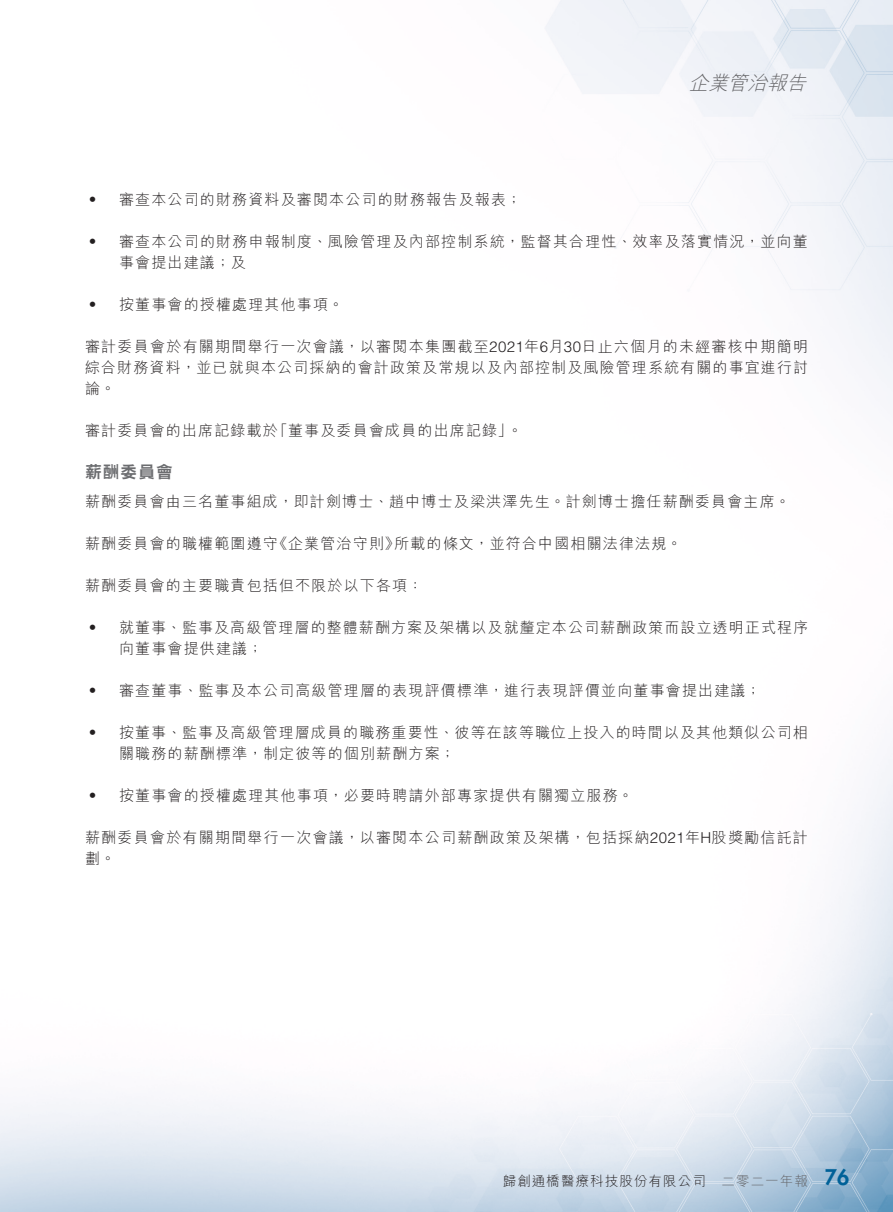
<style>
.page{position:relative;width:893px;height:1212px;background:#fff}
.page>*{position:absolute;margin:0;border:0;box-sizing:border-box;transform-origin:0 0}
.t1{font:800 21px "Futura Std";color:#006198}
.t2{font:italic 300 19.5px "M Hei HK";color:#636366}
._02_H2{font:800 16.5px "C Hei 2 HK";letter-spacing:.08em;color:#6c6d70}
._00_txt{font:300 15px/21px "M Hei HK";letter-spacing:.08em;color:#231f20;text-align:justify}
.t3{font:300 13.5px "M Hei HK";letter-spacing:.08em;color:#231f20}
.t4{font:300 13.5px "M Hei HK";letter-spacing:.08em;color:#636366}
.s1{font-family:"Helvetica LT Std"}
</style>
<div class="page">
<img style="left:0;top:0;width:893px;height:1212px">
<h2 class="t2" style="left:689px;top:73px;width:124px">企業管治報告</h2>
<p class="_00_txt" style="left:85px;top:189px;width:16px">‧</p>
<p class="_00_txt" style="left:85px;top:231px;width:16px">‧</p>
<p class="_00_txt" style="left:119px;top:189px;width:404px">審查本公司的財務資料及審閱本公司的財務報告及報表;</p>
<p class="_00_txt" style="left:119px;top:231px;width:690px">審查本公司的財務申報制度、風險管理及內部控制系統，監督其合理性、效率及落實情況，並向董</p>
<p class="_00_txt" style="left:119px;top:252px;width:128px">事會提出建議；及</p>
<p class="_00_txt" style="left:119px;top:294px;width:226px">按董事會的授權處理其他事項。</p>
<p class="_00_txt" style="left:85px;top:294px;width:16px">‧</p>
<p class="_00_txt" style="left:85px;top:336px;width:725px">審計委員會於有關期間舉行一次會議，以審閱本集團截至<span class="s1">2021</span>年 月<span class="s1">6 30</span>日止六個月的未經審核中期簡明綜合財務資料，並已就與本公司採納的會計政策及常規以及內部控制及風險管理系統有關的事宜進行討論。</p>
<p class="_00_txt" style="left:507px;top:420px;width:16px">。</p>
<p class="_00_txt" style="left:85px;top:420px;width:194px">審計委員會的出席記錄載於</p>
<p class="_02_H2" style="left:85px;top:463px;width:89px">薪酬委員會</p>
<p class="_00_txt" style="left:85px;top:491px;width:707px">薪酬委員會由三名董事組成，即計劍博士、趙中博士及梁洪澤先生。計劍博士擔任薪酬委員會主席。</p>
<p class="_00_txt" style="left:394px;top:533px;width:289px">所載的條文，並符合中國相關法律法規。</p>
<p class="_00_txt" style="left:273px;top:420px;width:241px">「董事及委員會成員的出席記錄「</p>
<p class="_00_txt" style="left:85px;top:533px;width:194px">薪酬委員會的職權範圍遵守</p>
<p class="_00_txt" style="left:85px;top:575px;width:339px">薪酬委員會的主要職責包括但不限於以下各項：</p>
<p class="_00_txt" style="left:119px;top:617px;width:691px">就董事、監事及高級管理層的整體薪酬方案及架構以及就釐定本公司薪酬政策而設立透明正式程序</p>
<p class="_00_txt" style="left:273px;top:533px;width:128px">《企業管治守則》</p>
<p class="_00_txt" style="left:85px;top:617px;width:16px">‧</p>
<p class="_00_txt" style="left:85px;top:680px;width:16px">‧</p>
<p class="_00_txt" style="left:85px;top:722px;width:16px">‧</p>
<p class="_00_txt" style="left:119px;top:638px;width:145px">向董事會提供建議;</p>
<p class="_00_txt" style="left:119px;top:680px;width:643px">審查董事、監事及本公司高級管理層的表現評價標準，進行表現評價並向董事會提出建議;</p>
<p class="_00_txt" style="left:119px;top:722px;width:690px">按董事、監事及高級管理層成員的職務重要性、彼等在該等職位上投入的時間以及其他類似公司相</p>
<p class="_00_txt" style="left:119px;top:743px;width:338px">關職務的薪酬標準，制定彼等的個別薪酬方案;</p>
<p class="_00_txt" style="left:119px;top:785px;width:516px">按董事會的授權處理其他事項，必要時聘請外部專家提供有關獨立服務。</p>
<p class="_00_txt" style="left:85px;top:785px;width:16px">‧</p>
<p class="_00_txt" style="left:85px;top:827px;width:724px">薪酬委員會於有關期間舉行一次會議，以審閱本公司薪酬政策及架構，包括採納<span class="s1">2021</span>年<span class="s1">H</span>股獎勵信託計劃。</p>
<p class="t3" style="left:503px;top:1174px;width:205px">歸創通橋醫療科技股份有限公司</p>
<p class="t4" style="left:721px;top:1174px;width:88px">二零二一年報</p>
<h1 class="t1" style="left:825px;top:1164px;width:26px">76</h1>
</div>
